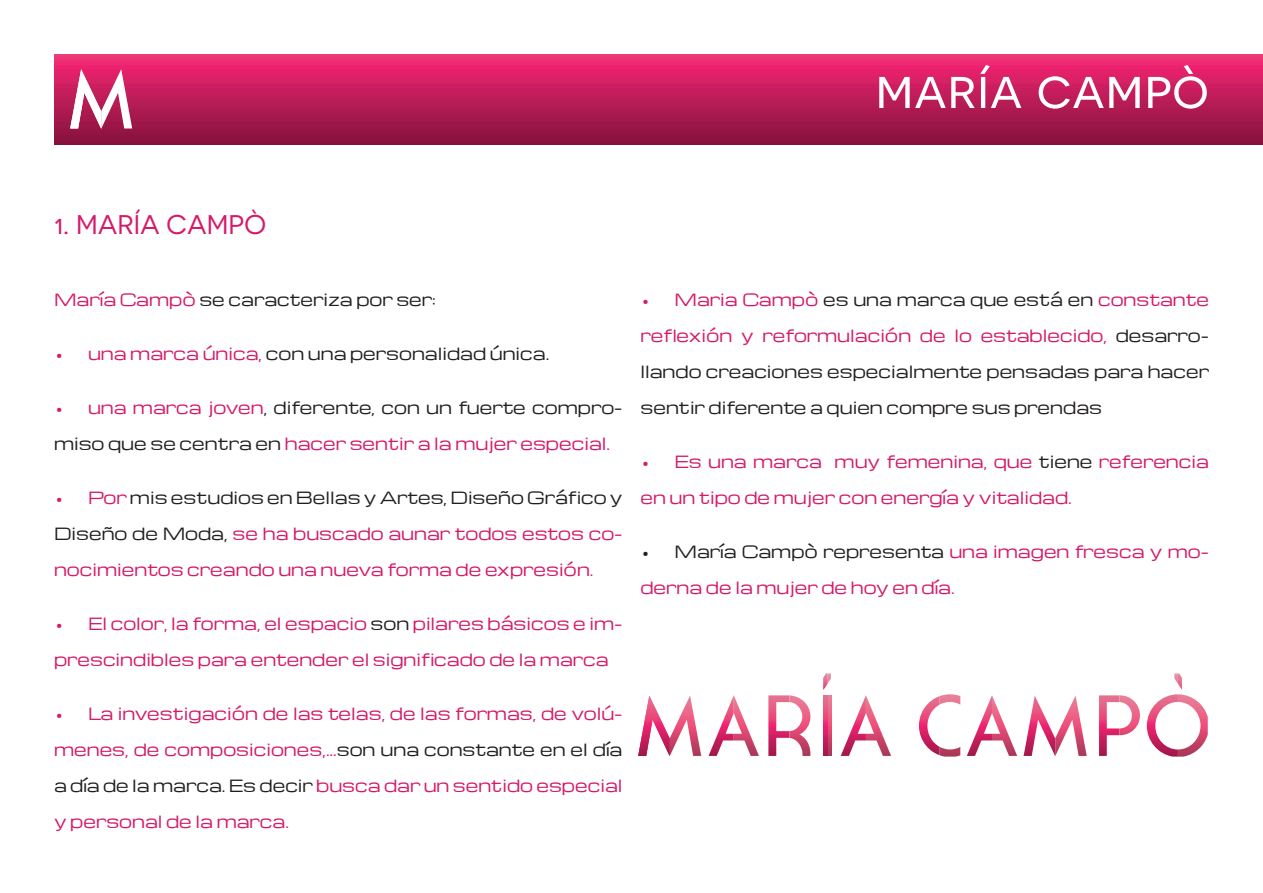
<style>
.page{position:relative;width:1263px;height:893px;background:#fff}
.page>*{position:absolute;margin:0;border:0;box-sizing:border-box;transform-origin:0 0}
.t1{font:55.5px "Novecentosanswide";color:#fff}
.t2{font:27px "Novecentosanswide";color:#d51a69}
.t3{font:16.5px/36px "Michroma";color:#d51a69}
.t4{font:16.5px/36px "Michroma";color:#231f20}
.s1{color:#d51a69}
.s2{color:#231f20}
</style>
<div class="page">
<div style="left:54px;top:54px;width:1209px;height:90px;background:linear-gradient(to bottom,#f72b76,#85103c)"></div>
<svg style="left:70px;top:69px;width:62px;height:60px"></svg>
<svg style="left:1023px;top:696px;width:64px;height:60px"></svg>
<svg style="left:638px;top:696px;width:63px;height:60px"></svg>
<svg style="left:708px;top:695px;width:51px;height:61px"></svg>
<svg style="left:841px;top:695px;width:50px;height:61px"></svg>
<svg style="left:967px;top:695px;width:50px;height:61px"></svg>
<svg style="left:768px;top:695px;width:42px;height:61px"></svg>
<svg style="left:827px;top:695px;width:4px;height:61px"></svg>
<svg style="left:823px;top:695px;width:4px;height:61px"></svg>
<svg style="left:919px;top:694px;width:41px;height:63px"></svg>
<svg style="left:1099px;top:695px;width:41px;height:61px"></svg>
<svg style="left:823px;top:673px;width:8px;height:17px"></svg>
<svg style="left:1147px;top:673px;width:61px;height:84px"></svg>
<h1 class="t1" style="left:875px;top:56px;width:335px">maría campò</h1>
<h2 class="t2" style="left:54px;top:209px;width:214px">1. MARÍA CAMPÒ</h2>
<p class="t4" style="left:54px;top:282px;width:383px"><span class="s1">María Campò</span> se caracteriza por ser:</p>
<p class="t4" style="left:54px;top:336px;width:497px"><span class="s1">• una marca única,</span> con una personalidad única.</p>
<p class="t4" style="left:54px;top:390px;width:570px"><span class="s1">• una marca joven</span>, diferente, con un fuerte compro&shy;miso que se centra en <span class="s1">hacer sentir a la mujer especial.</span></p>
<p class="t3" style="left:54px;top:480px;width:570px;text-align:justify">• Por <span class="s2">mis estudios en Bellas y Artes, Diseño Gráfico y Diseño de Moda,</span> se ha buscado aunar todos estos co&shy;nocimientos creando una nueva forma de expresión.</p>
<p class="t3" style="left:54px;top:606px;width:570px">• El color, la forma, el espacio <span class="s2">son</span> pilares básicos e im&shy;prescindibles para entender el significado de la marca</p>
<p class="t3" style="left:54px;top:696px;width:570px;text-align:justify">• La investigación de las telas, de las formas, de volú&shy;menes, de composiciones,...<span class="s2">son una constante en el día a día de la marca. Es decir</span> busca dar un sentido especial y personal de la marca.</p>
<p class="t4" style="left:640px;top:282px;width:570px;text-align:justify"><span class="s1">• Maria Campò</span> es una marca que está en <span class="s1">constante reflexión y reformulación de lo establecido,</span> desarro&shy;llando creaciones especialmente pensadas para hacer sentir diferente a quien compre sus prendas</p>
<p class="t3" style="left:640px;top:444px;width:570px">• Es una marca muy femenina, que <span class="s2">tiene</span> referencia en un tipo de mujer con energía y vitalidad.</p>
<p class="t3" style="left:640px;top:534px;width:570px"><span class="s2">• María Campò representa</span> una imagen fresca y mo&shy;derna de la mujer de hoy en día.</p>
</div>
